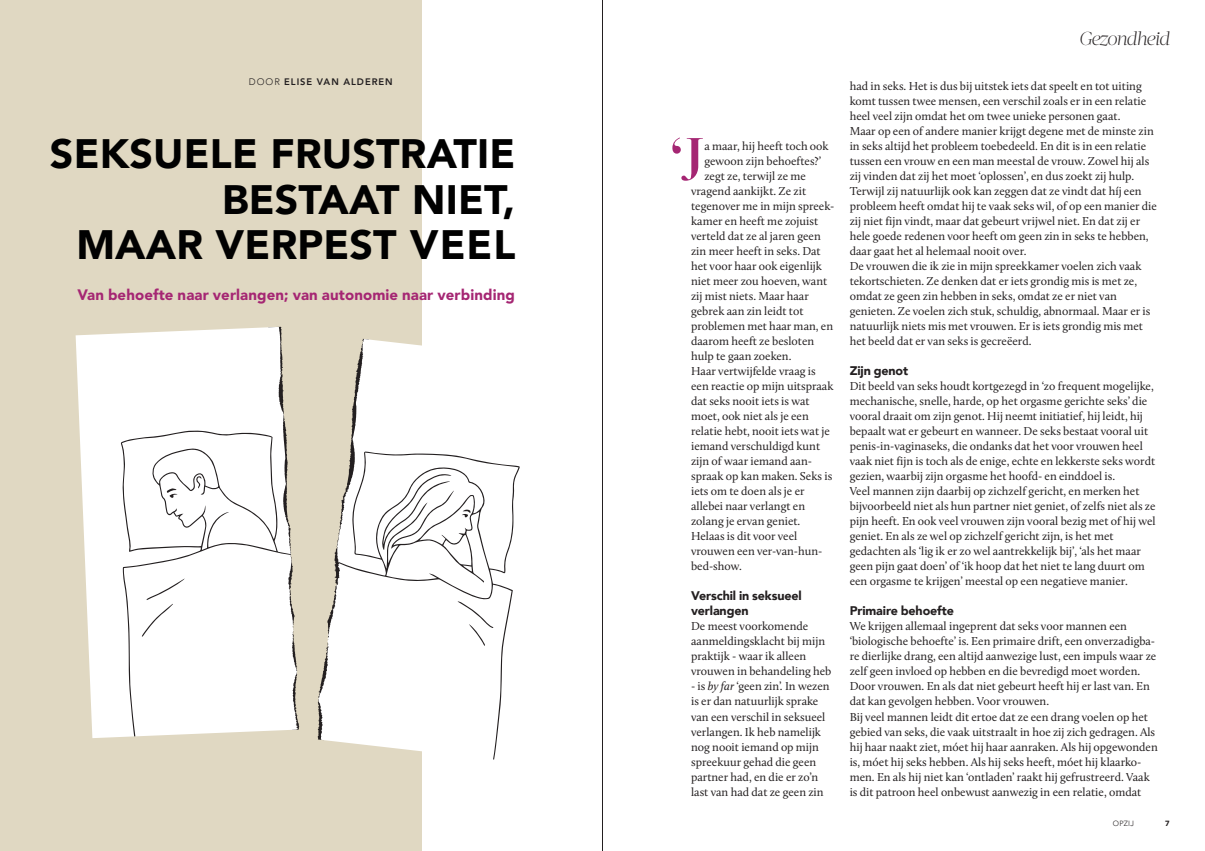
<style>
.page{position:relative;width:1205px;height:851px;background:#fff}
.page>*{position:absolute;margin:0;border:0;box-sizing:border-box;transform-origin:0 0}
.t1{font:500 60px "Acta Display";color:#a52673}
.t2{font:900 41px/45.8px "Avenir";letter-spacing:.005em;color:#010101;text-align:right}
.t3{font:italic 300 18.75px "Acta Display";letter-spacing:-.06em;color:#231f20}
.t4{font:900 15px "Avenir LT Std";letter-spacing:.01em;color:#a52673}
.t5{font:900 12.5px/15px "Avenir";letter-spacing:-.01em;color:#231f20}
.t6{font:11.88px/15px "Calluna";color:#231f20}
.t7{font:800 9.38px "Avenir LT Std";letter-spacing:.1em;color:#231f20}
.t8{font:300 7.5px "Avenir LT Std";letter-spacing:.035em;color:#231f20}
.t9{font:900 7.5px "Avenir LT Std";color:#231f20}
.s1{font-weight:300}
.s2{font-style:italic}
</style>
<div class="page">
<div style="left:0;top:0;width:422px;height:850px;background:#e0d8c2"></div>
<hr style="left:602px;top:0;width:1px;height:850px;background:#231f20">
<svg style="left:318px;top:339px;width:177px;height:421px;fill:#fff"></svg>
<svg style="left:76px;top:327px;width:222px;height:411px;fill:#fff"></svg>
<svg style="left:121px;top:430px;width:170px;height:306px;background:#f6f6f6"></svg>
<svg style="left:142px;top:578px;width:43px;height:58px;background:#f6f6f6"></svg>
<svg style="left:196px;top:476px;width:5px;height:12px"></svg>
<svg style="left:167px;top:488px;width:11px;height:10px"></svg>
<svg style="left:338px;top:451px;width:182px;height:308px"></svg>
<svg style="left:457px;top:601px;width:36px;height:44px"></svg>
<svg style="left:382px;top:474px;width:69px;height:75px"></svg>
<svg style="left:462px;top:509px;width:9px;height:8px"></svg>
<p class="t7" style="left:249px;top:76px;width:145px"><span class="s1">DOOR</span> ELISE VAN ALDEREN</p>
<h2 class="t2" style="left:50px;top:129px;width:467px">SEKSUELE FRUSTRATIE<br>BESTAAT NIET,<br>MAAR VERPEST VEEL</h2>
<p class="t4" style="left:77px;top:286px;width:439px">Van behoefte naar verlangen; van autonomie naar verbinding</p>
<h1 class="t1" style="left:668px;top:124px;width:38px">‘J</h1>
<p class="t6" style="left:704px;top:138px;width:126px">a maar, hij heeft toch ook</p>
<p class="t6" style="left:704px;top:153px;width:118px">gewoon zijn behoeftes?’</p>
<p class="t6" style="left:704px;top:168px;width:103px">zegt ze, terwijl ze me</p>
<p class="t6" style="left:691px;top:183px;width:116px">vragend aankijkt. Ze zit</p>
<p class="t6" style="left:691px;top:198px;width:145px">tegenover me in mijn spreek-</p>
<p class="t6" style="left:691px;top:213px;width:129px">kamer en heeft me zojuist</p>
<p class="t6" style="left:691px;top:228px;width:131px">verteld dat ze al jaren geen</p>
<p class="t6" style="left:691px;top:243px;width:131px">zin meer heeft in seks. Dat</p>
<p class="t6" style="left:691px;top:258px;width:132px">het voor haar ook eigenlijk</p>
<p class="t6" style="left:691px;top:273px;width:138px">niet meer zou hoeven, want</p>
<p class="t6" style="left:691px;top:288px;width:119px">zij mist niets. Maar haar</p>
<p class="t6" style="left:691px;top:303px;width:114px">gebrek aan zin leidt tot</p>
<p class="t6" style="left:691px;top:318px;width:144px">problemen met haar man, en</p>
<p class="t6" style="left:691px;top:333px;width:125px">daarom heeft ze besloten</p>
<p class="t6" style="left:691px;top:348px;width:102px">hulp te gaan zoeken.</p>
<p class="t6" style="left:691px;top:363px;width:126px">Haar vertwijfelde vraag is</p>
<p class="t6" style="left:691px;top:378px;width:144px">een reactie op mijn uitspraak</p>
<p class="t6" style="left:691px;top:393px;width:120px">dat seks nooit iets is wat</p>
<p class="t6" style="left:691px;top:408px;width:119px">moet, ook niet als je een</p>
<p class="t6" style="left:691px;top:423px;width:140px">relatie hebt, nooit iets wat je</p>
<p class="t6" style="left:691px;top:438px;width:131px">iemand verschuldigd kunt</p>
<p class="t6" style="left:691px;top:453px;width:122px">zijn of waar iemand aan-</p>
<p class="t6" style="left:691px;top:468px;width:143px">spraak op kan maken. Seks is</p>
<p class="t6" style="left:691px;top:483px;width:115px">iets om te doen als je er</p>
<p class="t6" style="left:691px;top:498px;width:116px">allebei naar verlangt en</p>
<p class="t6" style="left:691px;top:513px;width:111px">zolang je ervan geniet.</p>
<p class="t6" style="left:691px;top:528px;width:108px">Helaas is dit voor veel</p>
<p class="t6" style="left:691px;top:543px;width:133px">vrouwen een ver-van-hun-</p>
<p class="t6" style="left:691px;top:558px;width:52px">bed-show.</p>
<p class="t5" style="left:691px;top:588px;width:112px">Verschil in seksueel verlangen</p>
<p class="t6" style="left:691px;top:618px;width:142px">De meest voorkomende aanmeldingsklacht bij mijn praktijk - waar ik alleen vrouwen in behandeling heb</p>
<p class="t6" style="left:691px;top:678px;width:140px">- is <span class="s2">by far</span> ‘geen zin’. In wezen is er dan natuurlijk sprake van een verschil in seksueel verlangen. Ik heb namelijk nog nooit iemand op mijn spreekuur gehad die geen partner had, en die er zo’n last van had dat ze geen zin</p>
<h3 class="t3" style="left:1079px;top:28px;width:92px">Gezondheid</h3>
<p class="t6" style="left:850px;top:78px;width:309px">had in seks. Het is dus bij uitstek iets dat speelt en tot uiting komt tussen twee mensen, een verschil zoals er in een relatie heel veel zijn omdat het om twee unieke personen gaat.<br>Maar op een of andere manier krijgt degene met de minste zin in seks altijd het probleem toebedeeld. En dit is in een relatie tussen een vrouw en een man meestal de vrouw. Zowel hij als zij vinden dat zij het moet ‘oplossen’, en dus zoekt zij hulp.<br>Terwijl zij natuurlijk ook kan zeggen dat ze vindt dat híj een probleem heeft omdat hij te vaak seks wil, of op een manier die zij niet fijn vindt, maar dat gebeurt vrijwel niet. En dat zij er hele goede redenen voor heeft om geen zin in seks te hebben, daar gaat het al helemaal nooit over.<br>De vrouwen die ik zie in mijn spreekkamer voelen zich vaak tekortschieten. Ze denken dat er iets grondig mis is met ze, omdat ze geen zin hebben in seks, omdat ze er niet van genieten. Ze voelen zich stuk, schuldig, abnormaal. Maar er is natuurlijk niets mis met vrouwen. Er is iets grondig mis met het beeld dat er van seks is gecreëerd.</p>
<p class="t5" style="left:850px;top:363px;width:60px">Zijn genot</p>
<p class="t6" style="left:850px;top:378px;width:307px">Dit beeld van seks houdt kortgezegd in ‘zo frequent mogelijke, mechanische, snelle, harde, op het orgasme gerichte seks’ die vooral draait om zijn genot. Hij neemt initiatief, hij leidt, hij bepaalt wat er gebeurt en wanneer. De seks bestaat vooral uit penis-in-vaginaseks, die ondanks dat het voor vrouwen heel vaak niet fijn is toch als de enige, echte en lekkerste seks wordt gezien, waarbij zijn orgasme het hoofd- en einddoel is.<br>Veel mannen zijn daarbij op zichzelf gericht, en merken het bijvoorbeeld niet als hun partner niet geniet, of zelfs niet als ze pijn heeft. En ook veel vrouwen zijn vooral bezig met of hij wel geniet. En als ze wel op zichzelf gericht zijn, is het met gedachten als ‘lig ik er zo wel aantrekkelijk bij’, ‘als het maar geen pijn gaat doen’ of ‘ik hoop dat het niet te lang duurt om een orgasme te krijgen’ meestal op een negatieve manier.</p>
<p class="t5" style="left:850px;top:603px;width:106px">Primaire behoefte</p>
<p class="t6" style="left:850px;top:618px;width:310px">We krijgen allemaal ingeprent dat seks voor mannen een ‘biologische behoefte’ is. Een primaire drift, een onverzadigba&shy;re dierlijke drang, een altijd aanwezige lust, een impuls waar ze zelf geen invloed op hebben en die bevredigd moet worden.<br>Door vrouwen. En als dat niet gebeurt heeft hij er last van. En dat kan gevolgen hebben. Voor vrouwen.<br>Bij veel mannen leidt dit ertoe dat ze een drang voelen op het gebied van seks, die vaak uitstraalt in hoe zij zich gedragen. Als hij haar naakt ziet, móet hij haar aanraken. Als hij opgewonden is, móet hij seks hebben. Als hij seks heeft, móet hij klaarko&shy;men. En als hij niet kan ‘ontladen’ raakt hij gefrustreerd. Vaak is dit patroon heel onbewust aanwezig in een relatie, omdat</p>
<p class="t8" style="left:1113px;top:818px;width:23px">OPZIJ</p>
<p class="t9" style="left:1165px;top:818px;width:6px">7</p>
</div>
